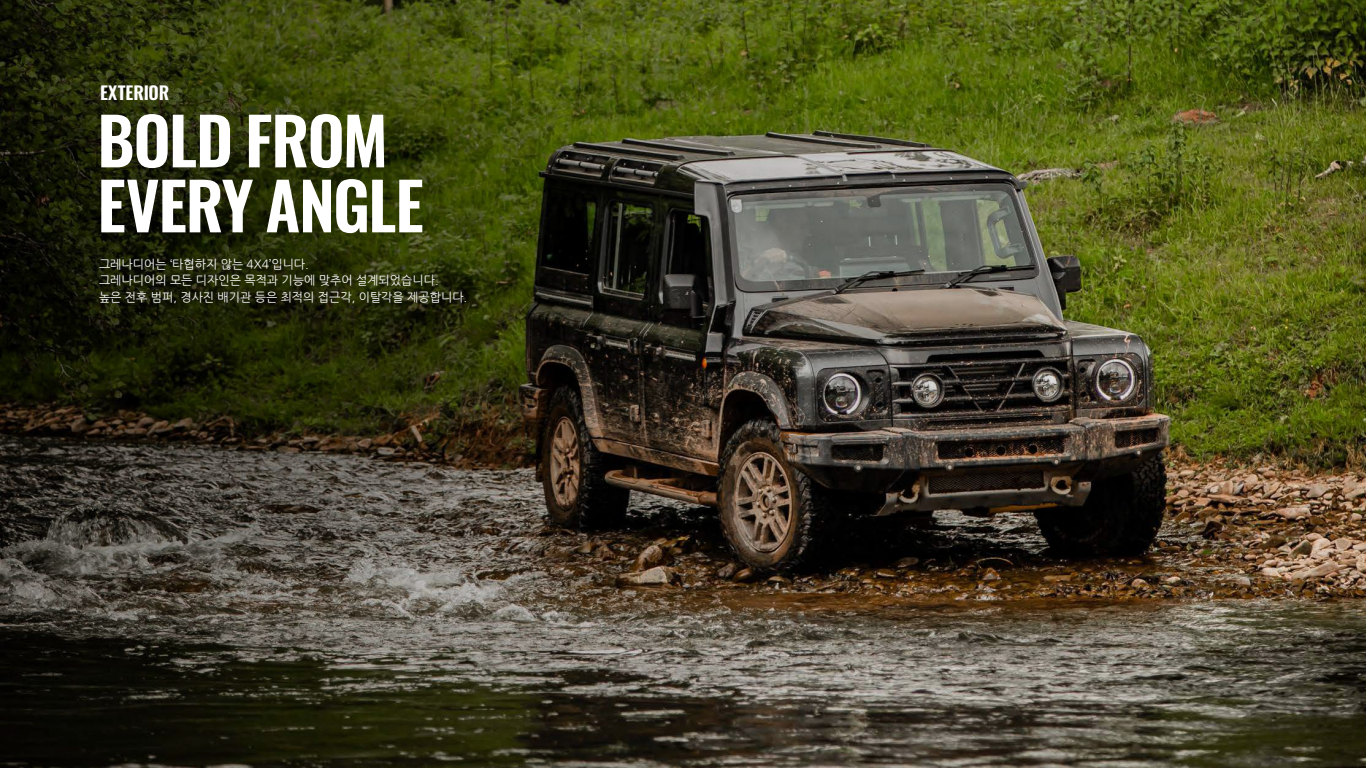
<style>
.page{position:relative;width:1366px;height:768px;background:#fff}
.page>*{position:absolute;margin:0;border:0;box-sizing:border-box;transform-origin:0 0}
.t1{font:600 65px/65px "Oswald";letter-spacing:-.02em;color:#fff}
.t2{font:600 18px "Oswald";letter-spacing:-.005em;color:#fff}
.t3{font:12px/16.4px "Nanum Gothic";color:#fff}
</style>
<div class="page">
<img style="left:0;top:0;width:1366px;height:768px">
<svg style="left:0;top:0;width:605px;height:602px;background:#333518"></svg>
<h2 class="t2" style="left:100px;top:77px;width:71px">EXTERIOR</h2>
<h1 class="t1" style="left:97px;top:102px;width:328px">BOLD FROM<br>EVERY ANGLE</h1>
<p class="t3" style="left:99px;top:256px;width:370px">그레나디어는 ‘타협하지 않는 4X4’입니다.<br>그레나디어의 모든 디자인은 목적과 기능에 맞추어 설계되었습니다.<br>높은 전후 범퍼, 경사진 배기관 등은 최적의 접근각, 이탈각을 제공합니다.</p>
</div>
